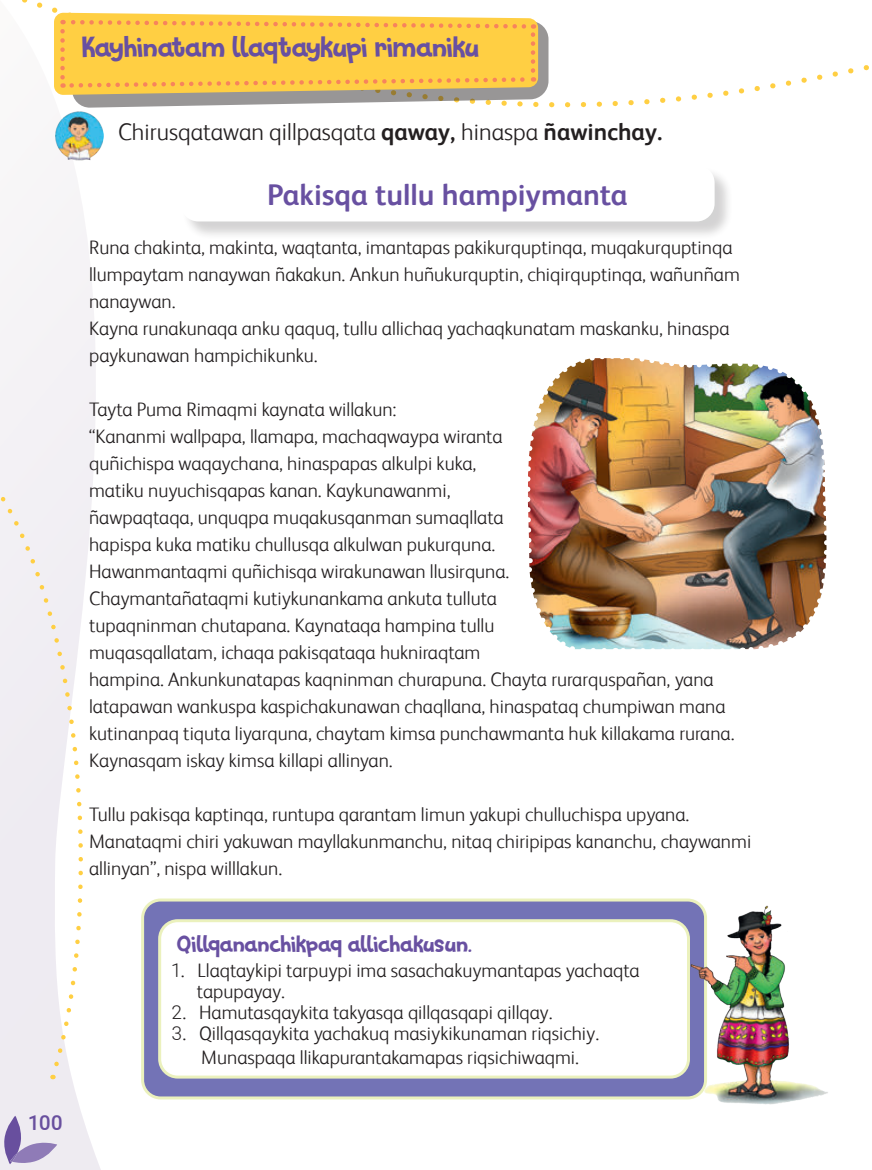
<style>
.page{position:relative;width:872px;height:1170px;background:#fff}
.page>*{position:absolute;margin:0;border:0;box-sizing:border-box;transform-origin:0 0}
.t1{font:30px "Glitter Candy";letter-spacing:-.025em;color:#6850a1}
.t2{font:700 30px "Dune";color:#6850a1}
.t3{font:24px "Dune";color:#231f20}
.t4{font:24px "Glitter Candy";letter-spacing:-.02em;color:#6850a1}
.t5{font:700 21px "Dune";color:#6850a1}
.t6{font:19.5px/27px "Dune";color:#231f20}
.s1{font-weight:700}
</style>
<div class="page">
<svg style="left:0;top:258px;width:100px;height:911px"></svg>
<svg style="left:0;top:470px;width:100px;height:599px"></svg>
<svg style="left:22px;top:0;width:847px;height:258px"></svg>
<svg style="left:72px;top:15px;width:476px;height:93px;fill:#989696"></svg>
<svg style="left:54px;top:13px;width:484px;height:82px;background:#f9ca4e"></svg>
<img style="left:527px;top:358px;width:300px;height:292px">
<div style="left:182px;top:167px;width:551px;height:73px;background:#231f20;opacity:.2"></div>
<div style="left:180px;top:165px;width:534px;height:56px;background:#fff;border-radius:18px"></div>
<div style="left:143px;top:899px;width:562px;height:198px;background:#7373b6;border-radius:18px"></div>
<div style="left:141px;top:898px;width:566px;height:201px;border:3px solid #ebf1bd;border-radius:18px"></div>
<div style="left:160px;top:920px;width:528px;height:156px;background:#fff;border-radius:18px"></div>
<div style="left:158px;top:919px;width:532px;height:159px;border:3px solid #ebf1bd;border-radius:18px"></div>
<img style="left:54px;top:111px;width:49px;height:49px">
<img style="left:687px;top:898px;width:141px;height:207px">
<svg style="left:0;top:1115px;width:57px;height:55px;background:#c6bdd8"></svg>
<h1 class="t1" style="left:82px;top:28px;width:399px">Kayhinatam llaqtaykupi rimaniku</h1>
<p class="t5" style="left:28px;top:1108px;width:36px">100</p>
<p class="t3" style="left:118px;top:116px;width:546px">Chirusqatawan qillpasqata <span class="s1">qaway,</span> hinaspa <span class="s1">ñawinchay.</span></p>
<h1 class="t2" style="left:267px;top:174px;width:362px">Pakisqa tullu hampiymanta</h1>
<p class="t6" style="left:89px;top:233px;width:652px">Runa chakinta, makinta, waqtanta, imantapas pakikurquptinqa, muqakurquptinqa llumpaytam nanaywan ñakakun. Ankun huñukurquptin, chiqirquptinqa, wañunñam nanaywan.<br>Kayna runakunaqa anku qaquq, tullu allichaq yachaqkunatam maskanku, hinaspa paykunawan hampichikunku.</p>
<p class="t6" style="left:89px;top:395px;width:647px">Tayta Puma Rimaqmi kaynata willakun:<br>“Kananmi wallpapa, llamapa, machaqwaypa wiranta<br>quñichispa waqaychana, hinaspapas alkulpi kuka,<br>matiku nuyuchisqapas kanan. Kaykunawanmi,<br>ñawpaqtaqa, unquqpa muqakusqanman sumaqllata<br>hapispa kuka matiku chullusqa alkulwan pukurquna.<br>Hawanmantaqmi quñichisqa wirakunawan llusirquna.<br>Chaymantañataqmi kutiykunankama ankuta tulluta<br>tupaqninman chutapana. Kaynataqa hampina tullu<br>muqasqallatam, ichaqa pakisqataqa hukniraqtam<br>hampina. Ankunkunatapas kaqninman churapuna. Chayta rurarquspañan, yana latapawan wankuspa kaspichakunawan chaqllana, hinaspataq chumpiwan mana kutinanpaq tiquta liyarquna, chaytam kimsa punchawmanta huk killakama rurana.<br>Kaynasqam iskay kimsa killapi allinyan.</p>
<p class="t6" style="left:89px;top:800px;width:663px">Tullu pakisqa kaptinqa, runtupa qarantam limun yakupi chulluchispa upyana.<br>Manataqmi chiri yakuwan mayllakunmanchu, nitaq chiripipas kananchu, chaywanmi allinyan”, nispa willlakun.</p>
<p class="t4" style="left:177px;top:928px;width:296px">Qillqananchikpaq allichakusun.</p>
<p class="t6" style="left:197px;top:959px;width:444px;line-height:21px;text-indent:-26px">1. Llaqtaykipi tarpuypi ima sasachakuymantapas yachaqta tapupayay.</p>
<p class="t6" style="left:171px;top:998px;width:383px">2. Hamutasqaykita takyasqa qillqasqapi qillqay.</p>
<p class="t6" style="left:171px;top:1021px;width:429px;line-height:23.4px;text-align:center">3. Qillqasqaykita yachakuq masiykikunaman riqsichiy.<br>Munaspaqa llikapurantakamapas riqsichiwaqmi.</p>
</div>
